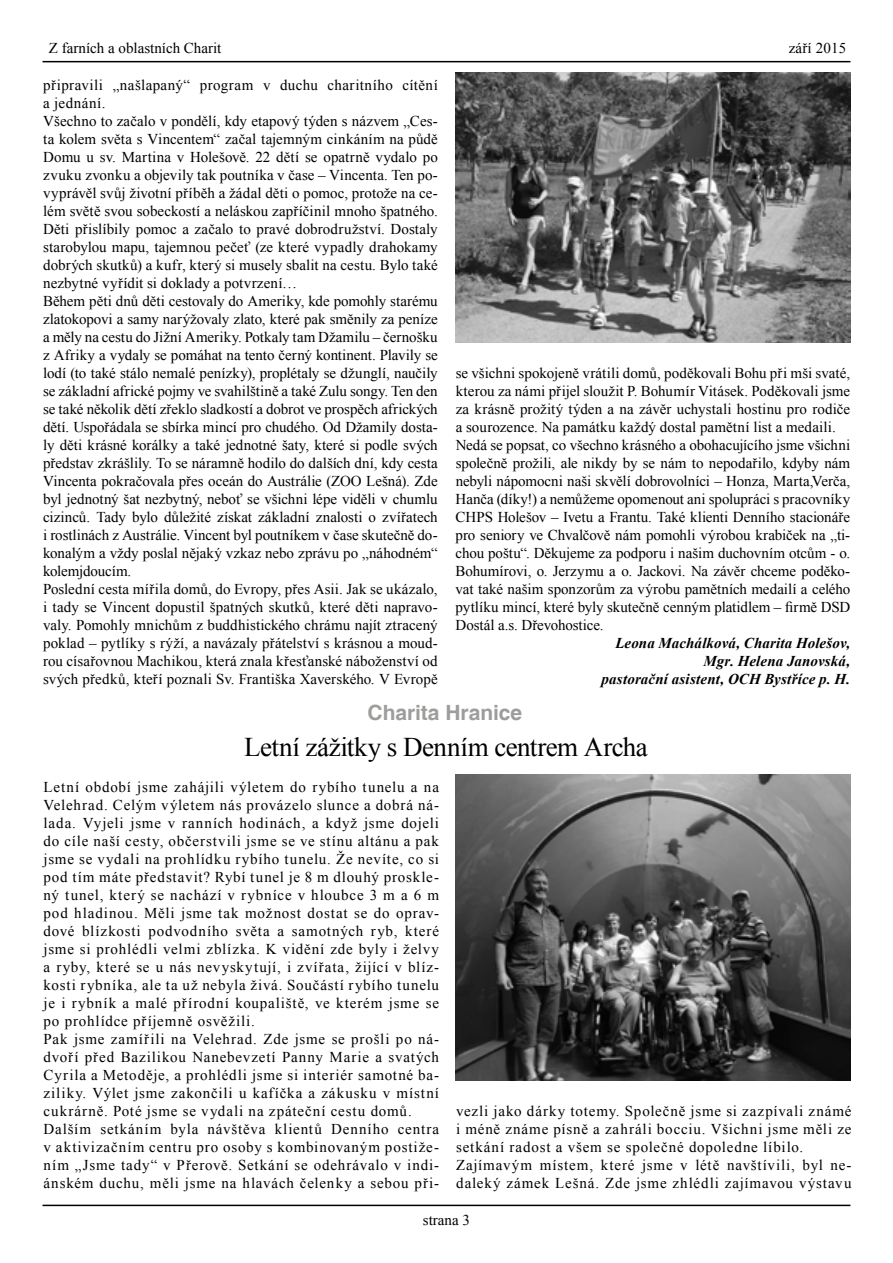
<style>
.page{position:relative;width:893px;height:1263px;background:#fff}
.page>*{position:absolute;margin:0;border:0;box-sizing:border-box;transform-origin:0 0}
.t1{font:27px "Times New Roman";letter-spacing:-.02em;color:#000}
.t2{font:700 21px "Helvetica";color:#9d9d9c}
.t3{font:15px/18px "Times New Roman";letter-spacing:.01em;color:#000}
.t4{font:15px/18px "Times New Roman";letter-spacing:.055em;color:#000}
.t5{font:italic 700 15px/18px "Times New Roman";letter-spacing:.01em;color:#000;text-align:right}
</style>
<div class="page">
<hr style="left:43px;top:1205px;width:807px;height:1px;background:#000">
<hr style="left:43px;top:61px;width:807px;height:1px;background:#000">
<img style="left:455px;top:72px;width:395px;height:270px">
<img style="left:455px;top:774px;width:395px;height:306px">
<p class="t3" style="left:49px;top:38px;width:174px">Z farních a oblastních Charit</p>
<p class="t3" style="left:43px;top:76px;width:396px">připravili „našlapaný“ program v duchu charitního cítění a jednání.<br>Všechno to začalo v pondělí, kdy etapový týden s názvem „Ces&shy;ta kolem světa s Vincentem“ začal tajemným cinkáním na půdě Domu u sv. Martina v Holešově. 22 dětí se opatrně vydalo po zvuku zvonku a objevily tak poutníka v čase – Vincenta. Ten po&shy;vyprávěl svůj životní příběh a žádal děti o pomoc, protože na ce&shy;lém světě svou sobeckostí a neláskou zapříčinil mnoho špatného.<br>Děti přislíbily pomoc a začalo to pravé dobrodružství. Dostaly starobylou mapu, tajemnou pečeť (ze které vypadly drahokamy dobrých skutků) a kufr, který si musely sbalit na cestu. Bylo také nezbytné vyřídit si doklady a potvrzení…<br>Během pěti dnů děti cestovaly do Ameriky, kde pomohly starému zlatokopovi a samy narýžovaly zlato, které pak směnily za peníze a měly na cestu do Jižní Ameriky. Potkaly tam Džamilu – černošku z Afriky a vydaly se pomáhat na tento černý kontinent. Plavily se lodí (to také stálo nemalé penízky), proplétaly se džunglí, naučily se základní africké pojmy ve svahilštině a také Zulu songy. Ten den se také několik dětí zřeklo sladkostí a dobrot ve prospěch afrických dětí. Uspořádala se sbírka mincí pro chudého. Od Džamily dosta&shy;ly děti krásné korálky a také jednotné šaty, které si podle svých představ zkrášlily. To se náramně hodilo do dalších dní, kdy cesta Vincenta pokračovala přes oceán do Austrálie (ZOO Lešná). Zde byl jednotný šat nezbytný, neboť se všichni lépe viděli v chumlu cizinců. Tady bylo důležité získat základní znalosti o zvířatech i rostlinách z Austrálie. Vincent byl poutníkem v čase skutečně do&shy;konalým a vždy poslal nějaký vzkaz nebo zprávu po „náhodném“ kolemjdoucím.<br>Poslední cesta mířila domů, do Evropy, přes Asii. Jak se ukázalo, i tady se Vincent dopustil špatných skutků, které děti napravo&shy;valy. Pomohly mnichům z buddhistického chrámu najít ztracený poklad – pytlíky s rýží, a navázaly přátelství s krásnou a moud&shy;rou císařovnou Machikou, která znala křesťanské náboženství od svých předků, kteří poznali Sv. Františka Xaverského. V Evropě</p>
<p class="t3" style="left:789px;top:38px;width:59px">září 2015</p>
<p class="t3" style="left:456px;top:364px;width:396px">se všichni spokojeně vrátili domů, poděkovali Bohu při mši svaté, kterou za námi přijel sloužit P. Bohumír Vitásek. Poděkovali jsme za krásně prožitý týden a na závěr uchystali hostinu pro rodiče a sourozence. Na památku každý dostal pamětní list a medaili.<br>Nedá se popsat, co všechno krásného a obohacujícího jsme všichni společně prožili, ale nikdy by se nám to nepodařilo, kdyby nám nebyli nápomocni naši skvělí dobrovolníci – Honza, Marta,Verča, Hanča (díky!) a nemůžeme opomenout ani spolupráci s pracovníky CHPS Holešov – Ivetu a Frantu. Také klienti Denního stacionáře pro seniory ve Chvalčově nám pomohli výrobou krabiček na „ti&shy;chou poštu“. Děkujeme za podporu i našim duchovním otcům - o.<br>Bohumírovi, o. Jerzymu a o. Jackovi. Na závěr chceme poděko&shy;vat také našim sponzorům za výrobu pamětních medailí a celého pytlíku mincí, které byly skutečně cenným platidlem – firmě DSD Dostál a.s. Dřevohostice.</p>
<p class="t5" style="left:601px;top:634px;width:250px">Leona Machálková, Charita Holešov,<br>Mgr. Helena Janovská,<br>pastorační asistent, OCH Bystříce p. H.</p>
<h2 class="t2" style="left:367px;top:700px;width:156px">Charita Hranice</h2>
<h1 class="t1" style="left:244px;top:728px;width:405px">Letní zážitky s Denním centrem Archa</h1>
<p class="t4" style="left:44px;top:778px;width:397px">Letní období jsme zahájili výletem do rybího tunelu a na Velehrad. Celým výletem nás provázelo slunce a dobrá ná&shy;lada. Vyjeli jsme v ranních hodinách, a když jsme dojeli do cíle naší cesty, občerstvili jsme se ve stínu altánu a pak jsme se vydali na prohlídku rybího tunelu. Že nevíte, co si pod tím máte představit? Rybí tunel je 8 m dlouhý proskle&shy;ný tunel, který se nachází v rybníce v hloubce 3 m a 6 m pod hladinou. Měli jsme tak možnost dostat se do oprav&shy;dové blízkosti podvodního světa a samotných ryb, které jsme si prohlédli velmi zblízka. K vidění zde byly i želvy a ryby, které se u nás nevyskytují, i zvířata, žijící v blíz&shy;kosti rybníka, ale ta už nebyla živá. Součástí rybího tunelu je i rybník a malé přírodní koupaliště, ve kterém jsme se po prohlídce příjemně osvěžili.<br>Pak jsme zamířili na Velehrad. Zde jsme se prošli po ná&shy;dvoří před Bazilikou Nanebevzetí Panny Marie a svatých Cyrila a Metoděje, a prohlédli jsme si interiér samotné ba&shy;ziliky. Výlet jsme zakončili u kafíčka a zákusku v místní cukrárně. Poté jsme se vydali na zpáteční cestu domů.<br>Dalším setkáním byla návštěva klientů Denního centra v aktivizačním centru pro osoby s kombinovaným postiže&shy;ním „Jsme tady“ v Přerově. Setkání se odehrávalo v indi&shy;ánském duchu, měli jsme na hlavách čelenky a sebou při-</p>
<p class="t4" style="left:456px;top:1102px;width:397px">vezli jako dárky totemy. Společně jsme si zazpívali známé i méně známe písně a zahráli bocciu. Všichni jsme měli ze setkání radost a všem se společné dopoledne líbilo.<br>Zajímavým místem, které jsme v létě navštívili, byl ne&shy;daleký zámek Lešná. Zde jsme zhlédli zajímavou výstavu</p>
<p class="t3" style="left:423px;top:1210px;width:49px">strana 3</p>
</div>
